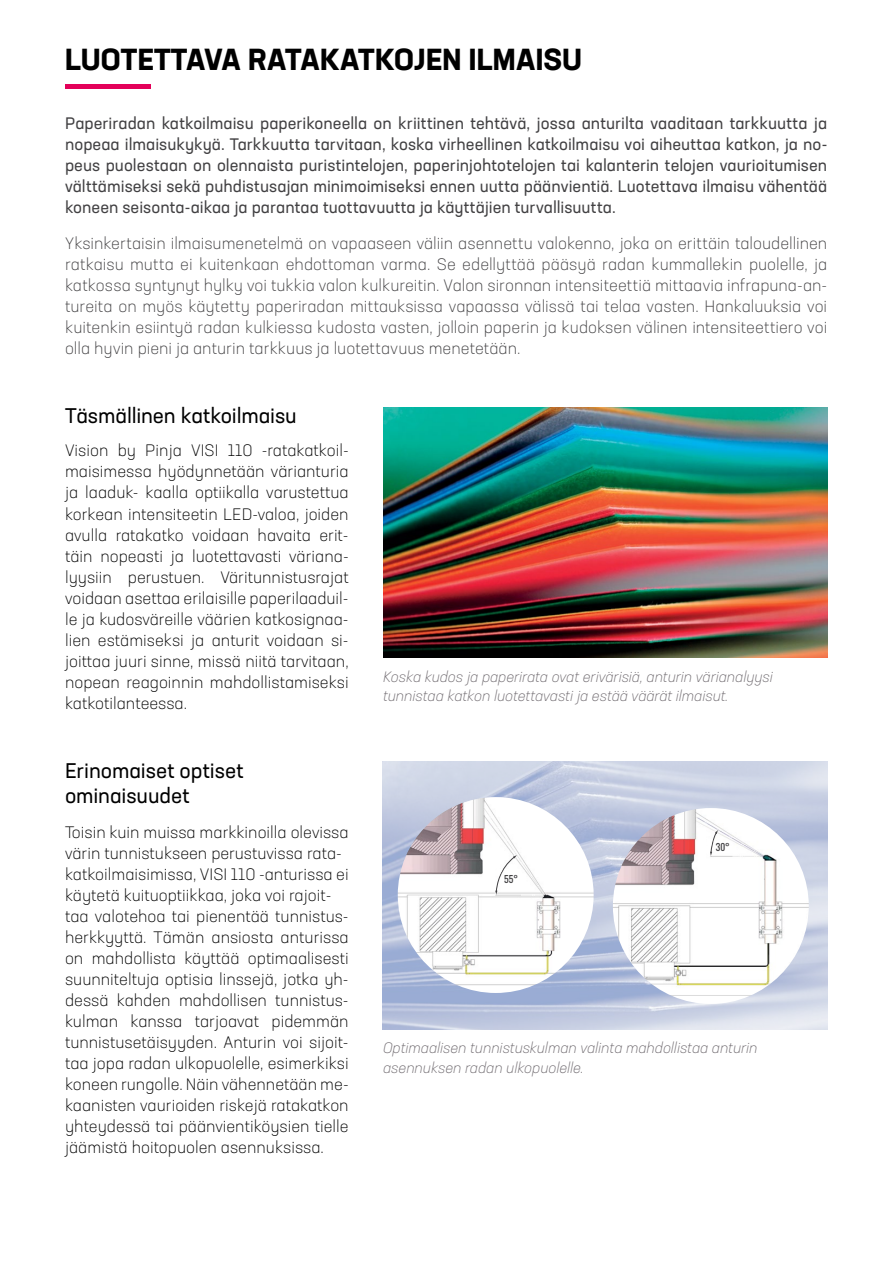
<style>
.page{position:relative;width:893px;height:1263px;background:#fff}
.page>*{position:absolute;margin:0;border:0;box-sizing:border-box;transform-origin:0 0}
.t1{font:700 30px "Neusa Next Std";letter-spacing:.01em;color:#000}
.t2{font:21px/25.5px "Neusa Next Std";letter-spacing:-.005em;color:#000}
.t3{font:300 16.5px/21px "Neusa Next Std";color:#000;text-align:justify}
.t4{font:300 16.5px/21px "Neusa Next Std";color:#414042;text-align:justify}
.t5{font:16.5px/21px "Neusa Next Std";letter-spacing:.005em;color:#414042;text-align:justify}
.t6{font:italic 300 15px/19.5px "Neusa Next Std";color:#6f6a6f}
.t7{font:9px "Oswald";color:#414042}
</style>
<div class="page">
<div style="left:66px;top:84px;width:85px;height:5px;background:#e30059"></div>
<img style="left:383px;top:407px;width:444px;height:251px">
<img style="left:383px;top:762px;width:444px;height:267px">
<img style="left:398px;top:797px;width:196px;height:196px;border-radius:98px">
<svg style="left:494px;top:852px;width:26px;height:45px"></svg>
<img style="left:613px;top:808px;width:196px;height:196px;border-radius:98px">
<svg style="left:705px;top:827px;width:16px;height:31px"></svg>
<h1 class="t1" style="left:65px;top:40px;width:518px">LUOTETTAVA RATAKATKOJEN ILMAISU</h1>
<p class="t5" style="left:65px;top:113px;width:764px">Paperiradan katkoilmaisu paperikoneella on kriittinen tehtävä, jossa anturilta vaaditaan tarkkuutta ja nopeaa ilmaisukykyä. Tarkkuutta tarvitaan, koska virheellinen katkoilmaisu voi aiheuttaa katkon, ja no&shy;peus puolestaan on olennaista puristintelojen, paperinjohtotelojen tai kalanterin telojen vaurioitumisen välttämiseksi sekä puhdistusajan minimoimiseksi ennen uutta päänvientiä. Luotettava ilmaisu vähentää koneen seisonta-aikaa ja parantaa tuottavuutta ja käyttäjien turvallisuutta.</p>
<p class="t4" style="left:65px;top:233px;width:764px">Yksinkertaisin ilmaisumenetelmä on vapaaseen väliin asennettu valokenno, joka on erittäin taloudellinen ratkaisu mutta ei kuitenkaan ehdottoman varma. Se edellyttää pääsyä radan kummallekin puolelle, ja katkossa syntynyt hylky voi tukkia valon kulkureitin. Valon sironnan intensiteettiä mittaavia infrapuna-an&shy;tureita on myös käytetty paperiradan mittauksissa vapaassa välissä tai telaa vasten. Hankaluuksia voi kuitenkin esiintyä radan kulkiessa kudosta vasten, jolloin paperin ja kudoksen välinen intensiteettiero voi olla hyvin pieni ja anturin tarkkuus ja luotettavuus menetetään.</p>
<p class="t2" style="left:65px;top:403px;width:233px">Täsmällinen katkoilmaisu</p>
<p class="t3" style="left:65px;top:440px;width:285px">Vision by Pinja VISI 110 -ratakatkoil&shy;maisimessa hyödynnetään värianturia ja laaduk- kaalla optiikalla varustettua korkean intensiteetin LED-valoa, joiden avulla ratakatko voidaan havaita erit&shy;täin nopeasti ja luotettavasti väriana&shy;lyysiin perustuen. Väritunnistusrajat voidaan asettaa erilaisille paperilaaduil&shy;le ja kudosväreille väärien katkosignaa&shy;lien estämiseksi ja anturit voidaan si&shy;joittaa juuri sinne, missä niitä tarvitaan, nopean reagoinnin mahdollistamiseksi katkotilanteessa.</p>
<p class="t2" style="left:65px;top:757px;width:180px">Erinomaiset optiset ominaisuudet</p>
<p class="t3" style="left:65px;top:822px;width:285px;text-align:left">Toisin kuin muissa markkinoilla olevissa värin tunnistukseen perustuvissa rata&shy;katkoilmaisimissa, VISI 110 -anturissa ei käytetä kuituoptiikkaa, joka voi rajoit&shy;taa valotehoa tai pienentää tunnistus&shy;herkkyyttä. Tämän ansiosta anturissa on mahdollista käyttää optimaalisesti suunniteltuja optisia linssejä, jotka yh&shy;dessä kahden mahdollisen tunnistus&shy;kulman kanssa tarjoavat pidemmän tunnistusetäisyyden. Anturin voi sijoit&shy;taa jopa radan ulkopuolelle, esimerkiksi koneen rungolle. Näin vähennetään me&shy;kaanisten vaurioiden riskejä ratakatkon yhteydessä tai päänvientiköysien tielle jäämistä hoitopuolen asennuksissa.</p>
<p class="t6" style="left:383px;top:667px;width:391px">Koska kudos ja paperirata ovat erivärisiä, anturin värianalyysi tunnistaa katkon luotettavasti ja estää väärät ilmaisut.</p>
<p class="t7" style="left:504px;top:872px;width:15px">55°</p>
<p class="t7" style="left:716px;top:840px;width:15px">30°</p>
<p class="t6" style="left:383px;top:1038px;width:376px">Optimaalisen tunnistuskulman valinta mahdollistaa anturin asennuksen radan ulkopuolelle.</p>
</div>
